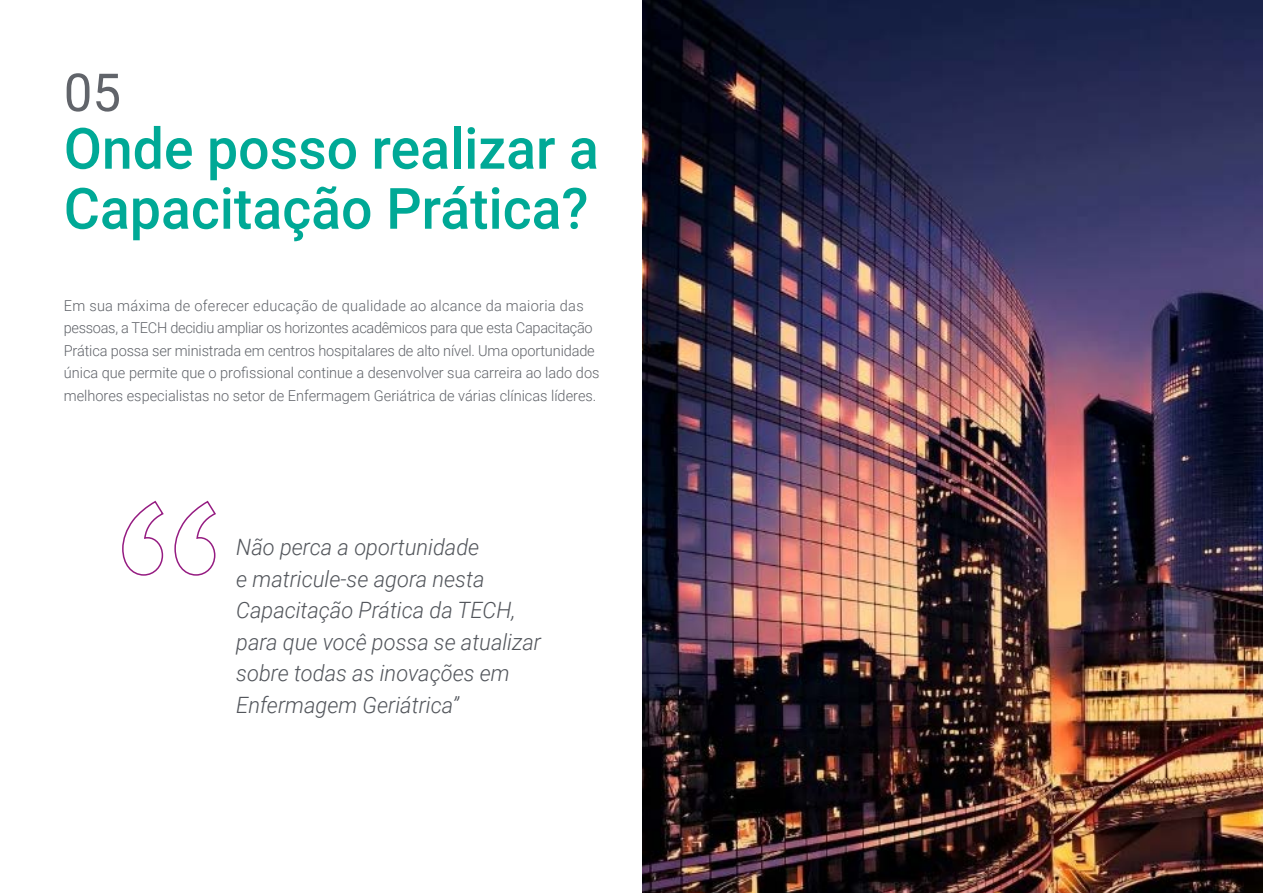
<style>
.page{position:relative;width:1263px;height:893px;background:#fff}
.page>*{position:absolute;margin:0;border:0;box-sizing:border-box;transform-origin:0 0}
.t1{font:500 57px/60px "Roboto";color:#00a996}
.t2{font:52.5px "Roboto";color:#61646a}
.t3{font:italic 300 22.5px/31.5px "Roboto";color:#52555b}
.t4{font:300 15px/22.5px "Roboto";color:#61646a}
</style>
<div class="page">
<svg style="left:122px;top:500px;width:94px;height:76px"></svg>
<img style="left:642px;top:0;width:621px;height:893px">
<h2 class="t2" style="left:64px;top:56px;width:59px">05</h2>
<h1 class="t1" style="left:64px;top:116px;width:537px">Onde posso realizar a<br>Capacitação Prática?</h1>
<p class="t4" style="left:64px;top:293px;width:537px">Em sua máxima de oferecer educação de qualidade ao alcance da maioria das pessoas, a TECH decidiu ampliar os horizontes acadêmicos para que esta Capacitação Prática possa ser ministrada em centros hospitalares de alto nível. Uma oportunidade única que permite que o profissional continue a desenvolver sua carreira ao lado dos melhores especialistas no setor de Enfermagem Geriátrica de várias clínicas líderes.</p>
<h3 class="t3" style="left:236px;top:531px;width:306px">Não perca a oportunidade<br>e matricule-se agora nesta<br>Capacitação Prática da TECH, para que você possa se atualizar sobre todas as inovações em<br>Enfermagem Geriátrica”</h3>
</div>
